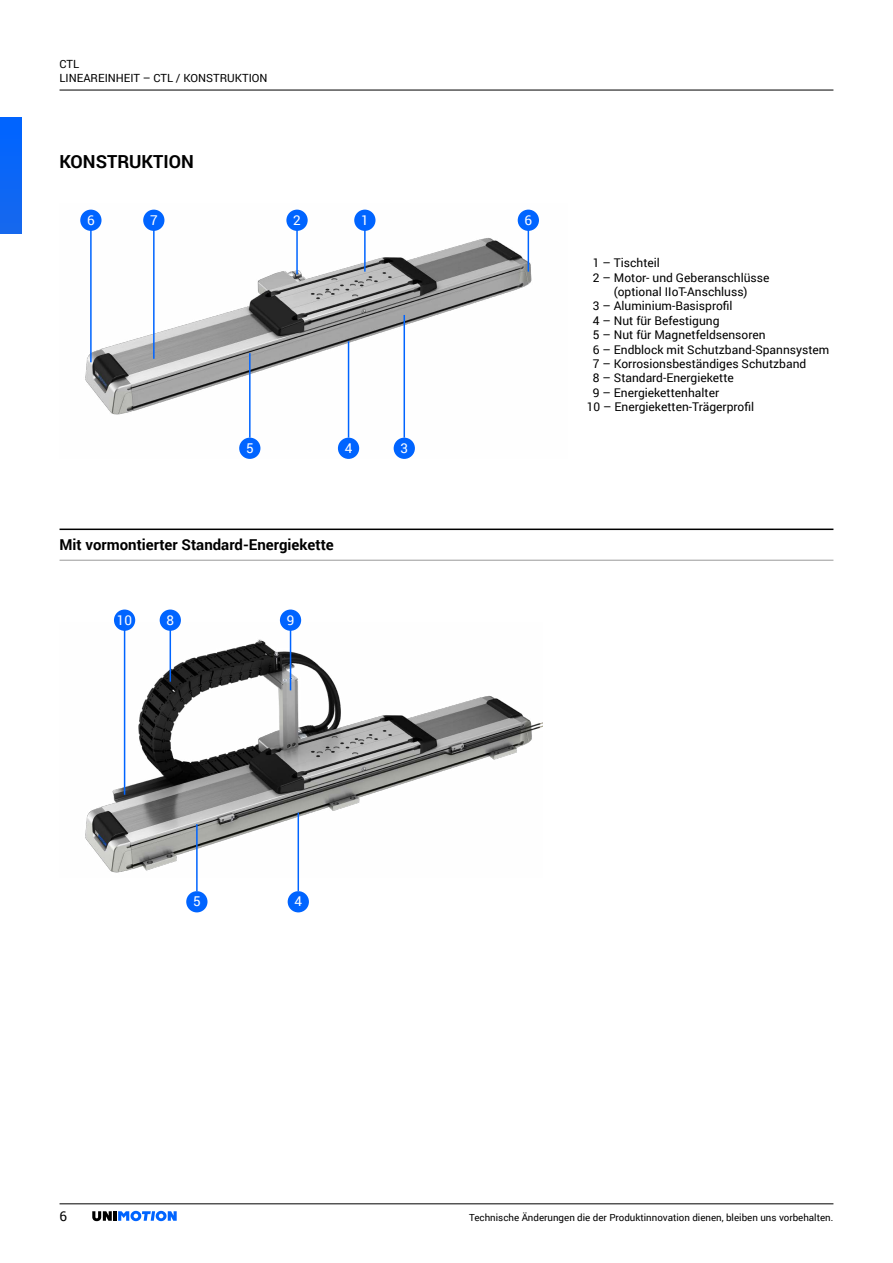
<style>
.page{position:relative;width:893px;height:1263px;background:#fff}
.page>*{position:absolute;margin:0;border:0;box-sizing:border-box;transform-origin:0 0}
.t1{font:700 18px "Roboto";color:#000}
.t2{font:700 15px "Roboto";color:#000}
.t3{font:13.5px "Roboto";color:#fff}
.t4{font:13.5px "Roboto";color:#000}
.t5{font:12px "Roboto";color:#000}
.t6{font:11.25px/14.4px "Roboto";color:#000}
.t7{font:9.75px "Roboto";color:#000}
</style>
<div class="page">
<hr style="left:60px;top:1203px;width:773px;height:1px;background:#000">
<hr style="left:60px;top:90px;width:773px;height:1px;background:#000">
<div style="left:0;top:118px;width:21px;height:116px;background:#0b66f7"></div>
<svg style="left:92px;top:1211px;width:20px;height:10px"></svg>
<hr style="left:113px;top:1211px;width:4px;height:10px;background:#000">
<svg style="left:118px;top:1211px;width:59px;height:10px"></svg>
<img style="left:80px;top:209px;width:459px;height:249px">
<img style="left:85px;top:622px;width:458px;height:256px">
<div style="left:286px;top:210px;width:22px;height:21px;background:#0064ff;border-radius:50%"></div>
<div style="left:80px;top:210px;width:22px;height:21px;background:#0064ff;border-radius:50%"></div>
<div style="left:143px;top:210px;width:21px;height:21px;background:#0064ff;border-radius:50%"></div>
<div style="left:239px;top:438px;width:21px;height:21px;background:#0064ff;border-radius:50%"></div>
<div style="left:186px;top:891px;width:21px;height:21px;background:#0064ff;border-radius:50%"></div>
<div style="left:338px;top:438px;width:21px;height:21px;background:#0064ff;border-radius:50%"></div>
<div style="left:288px;top:891px;width:21px;height:21px;background:#0064ff;border-radius:50%"></div>
<div style="left:394px;top:438px;width:21px;height:21px;background:#0064ff;border-radius:50%"></div>
<div style="left:354px;top:210px;width:21px;height:21px;background:#0064ff;border-radius:50%"></div>
<div style="left:518px;top:210px;width:21px;height:21px;background:#0064ff;border-radius:50%"></div>
<div style="left:280px;top:609px;width:21px;height:22px;background:#0064ff;border-radius:50%"></div>
<div style="left:160px;top:609px;width:21px;height:22px;background:#0064ff;border-radius:50%"></div>
<div style="left:114px;top:609px;width:21px;height:22px;background:#0064ff;border-radius:50%"></div>
<hr style="left:296px;top:228px;width:2px;height:46px;background:#0064ff">
<hr style="left:90px;top:228px;width:2px;height:134px;background:#0064ff">
<hr style="left:153px;top:228px;width:2px;height:131px;background:#0064ff">
<hr style="left:249px;top:353px;width:2px;height:85px;background:#0064ff">
<hr style="left:196px;top:824px;width:2px;height:67px;background:#0064ff">
<hr style="left:348px;top:341px;width:1px;height:97px;background:#0064ff">
<hr style="left:298px;top:813px;width:1px;height:78px;background:#0064ff">
<hr style="left:404px;top:315px;width:1px;height:123px;background:#0064ff">
<hr style="left:364px;top:228px;width:2px;height:44px;background:#0064ff">
<hr style="left:528px;top:228px;width:1px;height:44px;background:#0064ff">
<hr style="left:290px;top:628px;width:1px;height:62px;background:#0064ff">
<hr style="left:170px;top:628px;width:1px;height:54px;background:#0064ff">
<hr style="left:124px;top:628px;width:1px;height:167px;background:#0064ff">
<hr style="left:60px;top:528px;width:773px;height:2px;background:#000">
<hr style="left:60px;top:560px;width:773px;height:1px;background:#999">
<p class="t6" style="left:60px;top:56px;width:210px">CTL<br>LINEAREINHEIT – CTL / KONSTRUKTION</p>
<h1 class="t1" style="left:60px;top:149px;width:136px">KONSTRUKTION</h1>
<p class="t3" style="left:87px;top:211px;width:9px">6</p>
<p class="t3" style="left:150px;top:211px;width:9px">7</p>
<p class="t3" style="left:293px;top:211px;width:9px">2</p>
<p class="t3" style="left:361px;top:211px;width:9px">1</p>
<p class="t3" style="left:525px;top:211px;width:9px">6</p>
<p class="t3" style="left:246px;top:439px;width:9px">5</p>
<p class="t3" style="left:345px;top:439px;width:9px">4</p>
<p class="t2" style="left:60px;top:534px;width:276px">Mit vormontierter Standard-Energiekette</p>
<p class="t3" style="left:117px;top:610px;width:17px">10</p>
<p class="t3" style="left:166px;top:610px;width:9px">8</p>
<p class="t3" style="left:287px;top:610px;width:9px">9</p>
<p class="t3" style="left:400px;top:439px;width:9px">3</p>
<p class="t5" style="left:593px;top:254px;width:69px">1 – Tischteil</p>
<p class="t5" style="left:593px;top:269px;width:178px">2 – Motor- und Geberanschlüsse</p>
<p class="t5" style="left:614px;top:283px;width:135px">(optional IIoT-Anschluss)</p>
<p class="t5" style="left:593px;top:298px;width:141px">3 – Aluminium-Basisprofil</p>
<p class="t5" style="left:593px;top:312px;width:128px">4 – Nut für Befestigung</p>
<p class="t5" style="left:593px;top:326px;width:174px">5 – Nut für Magnetfeldsensoren</p>
<p class="t5" style="left:593px;top:341px;width:238px">6 – Endblock mit Schutzband-Spannsystem</p>
<p class="t5" style="left:593px;top:355px;width:215px">7 – Korrosionsbeständiges Schutzband</p>
<p class="t5" style="left:593px;top:370px;width:142px">8 – Standard-Energiekette</p>
<p class="t5" style="left:593px;top:384px;width:128px">9 – Energiekettenhalter</p>
<p class="t5" style="left:587px;top:398px;width:169px">10 – Energieketten-Trägerprofil</p>
<p class="t3" style="left:193px;top:892px;width:9px">5</p>
<p class="t3" style="left:294px;top:892px;width:9px">4</p>
<p class="t4" style="left:60px;top:1206px;width:9px">6</p>
<p class="t7" style="left:469px;top:1210px;width:366px">Technische Änderungen die der Produktinnovation dienen, bleiben uns vorbehalten.</p>
</div>
